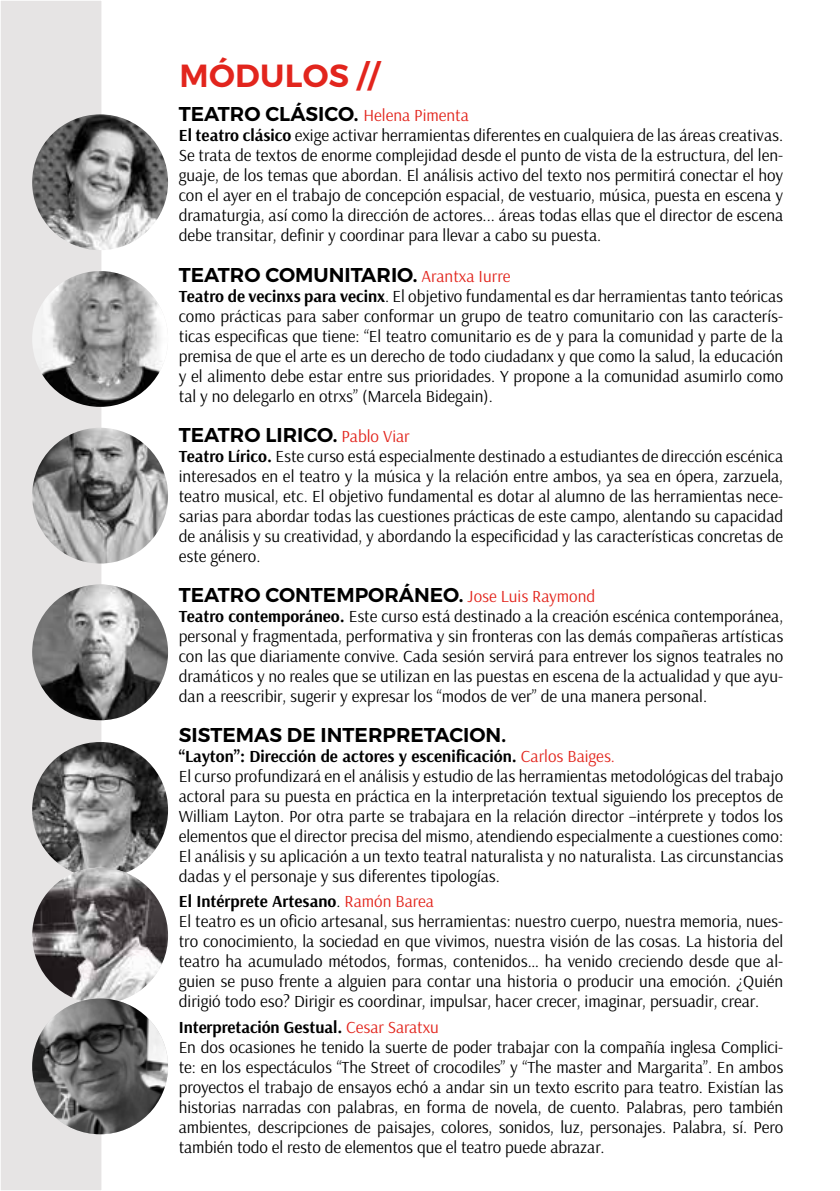
<style>
.page{position:relative;width:840px;height:1191px;background:#fff}
.page>*{position:absolute;margin:0;border:0;box-sizing:border-box;transform-origin:0 0}
.t1{font:600 32px "Montserrat";letter-spacing:.01em;color:#e2251d}
.t2{font:600 20px "Montserrat";color:#000}
.t3{font:17px/20px "Arsenal";color:#000;text-align:justify}
.s1{font-family:"Arsenal";font-weight:400;font-size:17px;color:#e2251d}
.s2{font-weight:700}
.s3{color:#e2251d}
</style>
<div class="page">
<div style="left:0;top:0;width:102px;height:1190px;background:#e6e4e4"></div>
<div style="left:0;top:0;width:102px;height:1191px;border:1px solid #fff"></div>
<img style="left:32px;top:428px;width:136px;height:135px;border-radius:68px">
<img style="left:32px;top:114px;width:136px;height:136px;border-radius:68px">
<img style="left:32px;top:271px;width:136px;height:136px;border-radius:68px">
<img style="left:32px;top:584px;width:136px;height:136px;border-radius:68px">
<img style="left:32px;top:742px;width:136px;height:135px;border-radius:68px">
<img style="left:32px;top:867px;width:136px;height:136px;border-radius:68px">
<img style="left:32px;top:998px;width:136px;height:136px;border-radius:68px">
<h1 class="t1" style="left:179px;top:56px;width:201px">MÓDULOS //</h1>
<p class="t2" style="left:179px;top:102px;width:291px">TEATRO CLÁSICO. <span class="s1">Helena Pimenta</span></p>
<p class="t3" style="left:179px;top:126px;width:605px"><span class="s2">El teatro clásico</span> exige activar herramientas diferentes en cualquiera de las áreas creativas.<br>Se trata de textos de enorme complejidad desde el punto de vista de la estructura, del len&shy;guaje, de los temas que abordan. El análisis activo del texto nos permitirá conectar el hoy con el ayer en el trabajo de concepción espacial, de vestuario, música, puesta en escena y dramaturgia, así como la dirección de actores... áreas todas ellas que el director de escena debe transitar, definir y coordinar para llevar a cabo su puesta.</p>
<p class="t2" style="left:179px;top:262px;width:333px">TEATRO COMUNITARIO. <span class="s1">Arantxa Iurre</span></p>
<p class="t3" style="left:179px;top:286px;width:605px"><span class="s2">Teatro de vecinxs para vecinx</span>. El objetivo fundamental es dar herramientas tanto teóricas como prácticas para saber conformar un grupo de teatro comunitario con las caracterís&shy;ticas especificas que tiene: “El teatro comunitario es de y para la comunidad y parte de la premisa de que el arte es un derecho de todo ciudadanx y que como la salud, la educación y el alimento debe estar entre sus prioridades. Y propone a la comunidad asumirlo como tal y no delegarlo en otrxs” (Marcela Bidegain).</p>
<p class="t2" style="left:179px;top:422px;width:232px">TEATRO LIRICO. <span class="s1">Pablo Viar</span></p>
<p class="t3" style="left:179px;top:446px;width:605px"><span class="s2">Teatro Lírico.</span> Este curso está especialmente destinado a estudiantes de dirección escénica interesados en el teatro y la música y la relación entre ambos, ya sea en ópera, zarzuela, teatro musical, etc. El objetivo fundamental es dotar al alumno de las herramientas nece&shy;sarias para abordar todas las cuestiones prácticas de este campo, alentando su capacidad de análisis y su creatividad, y abordando la especificidad y las características concretas de este género.</p>
<p class="t2" style="left:179px;top:582px;width:418px">TEATRO CONTEMPORÁNEO. <span class="s1">Jose Luis Raymond</span></p>
<p class="t3" style="left:179px;top:606px;width:605px"><span class="s2">Teatro contemporáneo.</span> Este curso está destinado a la creación escénica contemporánea, personal y fragmentada, performativa y sin fronteras con las demás compañeras artísticas con las que diariamente convive. Cada sesión servirá para entrever los signos teatrales no dramáticos y no reales que se utilizan en las puestas en escena de la actualidad y que ayu&shy;dan a reescribir, sugerir y expresar los “modos de ver” de una manera personal.</p>
<p class="t2" style="left:179px;top:722px;width:328px">SISTEMAS DE INTERPRETACION.</p>
<p class="t3" style="left:179px;top:746px;width:605px;text-align:left"><span class="s2">“Layton”: Dirección de actores y escenificación.</span> <span class="s3">Carlos Baiges.<br></span>El curso profundizará en el análisis y estudio de las herramientas metodológicas del trabajo actoral para su puesta en práctica en la interpretación textual siguiendo los preceptos de William Layton. Por otra parte se trabajara en la relación director –intérprete y todos los elementos que el director precisa del mismo, atendiendo especialmente a cuestiones como:<br>El análisis y su aplicación a un texto teatral naturalista y no naturalista. Las circunstancias dadas y el personaje y sus diferentes tipologías.</p>
<p class="t3" style="left:179px;top:891px;width:605px;text-align:left"><span class="s2">El Intérprete Artesano</span>. <span class="s3">Ramón Barea<br></span>El teatro es un oficio artesanal, sus herramientas: nuestro cuerpo, nuestra memoria, nues&shy;tro conocimiento, la sociedad en que vivimos, nuestra visión de las cosas. La historia del teatro ha acumulado métodos, formas, contenidos… ha venido creciendo desde que al&shy;guien se puso frente a alguien para contar una historia o producir una emoción. ¿Quién dirigió todo eso? Dirigir es coordinar, impulsar, hacer crecer, imaginar, persuadir, crear.</p>
<p class="t3" style="left:179px;top:1017px;width:605px;text-align:left"><span class="s2">Interpretación Gestual.</span> <span class="s3">Cesar Saratxu<br></span>En dos ocasiones he tenido la suerte de poder trabajar con la compañía inglesa Complici&shy;te: en los espectáculos “The Street of crocodiles” y “The master and Margarita”. En ambos proyectos el trabajo de ensayos echó a andar sin un texto escrito para teatro. Existían las historias narradas con palabras, en forma de novela, de cuento. Palabras, pero también ambientes, descripciones de paisajes, colores, sonidos, luz, personajes. Palabra, sí. Pero también todo el resto de elementos que el teatro puede abrazar.</p>
</div>
